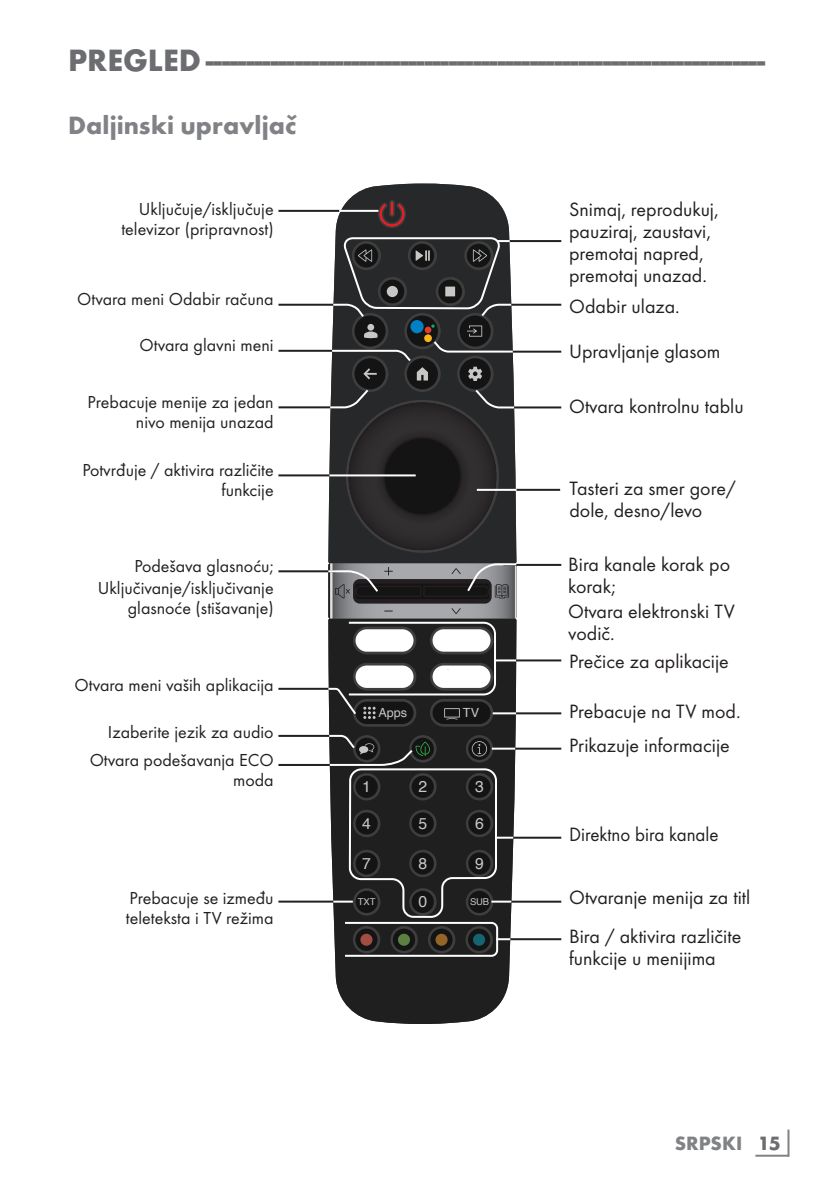
<style>
.page{position:relative;width:840px;height:1191px;background:#fff}
.page>*{position:absolute;margin:0;border:0;box-sizing:border-box;transform-origin:0 0}
.t1{font:700 32px "Futura TOT";color:#6c6d70}
.t2{font:700 26px "Futura TOT";color:#808285}
.t3{font:20px/22px "Futura TOT Boo";color:#231f20}
.t4{font:20px "Futura TOT Boo";color:#231f20;scale:.95 1}
.t5{font:700 20px "Futura TOT";color:#808285}
.t6{font:18px/20px "Futura TOT Boo";color:#231f20;text-align:right}
.t7{font:15.8px "Helvetica";color:#c7c7c6}
.t8{font:12.6px "Helvetica";letter-spacing:-.005em;color:#c7c7c6}
.t9{font:9.4px "Helvetica";letter-spacing:-.02em;color:#c7c7c6}
.s1{color:#6c6d70}
</style>
<div class="page">
<hr style="left:787px;top:1129px;width:2px;height:27px;background:#808285">
<hr style="left:755px;top:1154px;width:33px;height:2px;background:#808285">
<svg style="left:329px;top:719px;width:187px;height:305px;background:#404040"></svg>
<svg style="left:328px;top:184px;width:188px;height:378px;fill:#262829"></svg>
<hr style="left:390px;top:201px;width:3px;height:14px;background:#ee1d23">
<svg style="left:379px;top:204px;width:25px;height:22px"></svg>
<hr style="left:339px;top:210px;width:39px;height:2px;background:#fff">
<hr style="left:278px;top:210px;width:61px;height:2px;background:#231f20">
<hr style="left:278px;top:304px;width:58px;height:2px;background:#231f20">
<hr style="left:503px;top:240px;width:58px;height:2px;background:#231f20">
<hr style="left:503px;top:304px;width:58px;height:2px;background:#231f20">
<hr style="left:503px;top:351px;width:58px;height:2px;background:#231f20">
<hr style="left:503px;top:406px;width:58px;height:2px;background:#231f20">
<hr style="left:503px;top:564px;width:58px;height:2px;background:#231f20">
<hr style="left:503px;top:659px;width:58px;height:2px;background:#231f20">
<hr style="left:503px;top:712px;width:58px;height:2px;background:#231f20">
<hr style="left:503px;top:747px;width:58px;height:2px;background:#231f20">
<hr style="left:503px;top:836px;width:58px;height:2px;background:#231f20">
<hr style="left:503px;top:900px;width:58px;height:2px;background:#231f20">
<hr style="left:503px;top:938px;width:58px;height:2px;background:#231f20">
<hr style="left:278px;top:350px;width:58px;height:2px;background:#231f20">
<hr style="left:278px;top:406px;width:58px;height:2px;background:#231f20">
<hr style="left:278px;top:474px;width:58px;height:2px;background:#231f20">
<hr style="left:278px;top:570px;width:58px;height:2px;background:#231f20">
<hr style="left:278px;top:735px;width:58px;height:2px;background:#231f20">
<hr style="left:278px;top:688px;width:58px;height:2px;background:#231f20">
<hr style="left:278px;top:764px;width:58px;height:2px;background:#231f20">
<hr style="left:278px;top:900px;width:58px;height:2px;background:#231f20">
<svg style="left:328px;top:387px;width:188px;height:163px;background:#2a2a2b"></svg>
<hr style="left:329px;top:474px;width:86px;height:2px;background:#fff">
<hr style="left:491px;top:747px;width:24px;height:2px;background:#fff">
<svg style="left:327px;top:734px;width:186px;height:223px;background:#333433"></svg>
<svg style="left:326px;top:562px;width:192px;height:157px"></svg>
<svg style="left:330px;top:236px;width:184px;height:145px;background:#3b3c3d"></svg>
<hr style="left:515px;top:489px;width:45px;height:2px;background:#231f20">
<hr style="left:476px;top:489px;width:40px;height:2px;background:#fff">
<h1 class="t1" style="left:68px;top:40px;width:698px">PREGLED----------------------------------------------------------------------</h1>
<h2 class="t2" style="left:68px;top:109px;width:229px">Daljinski upravljač</h2>
<p class="t6" style="left:121px;top:199px;width:154px">Uključuje/isključuje televizor (pripravnost)</p>
<p class="t6" style="left:77px;top:288px;width:198px">Otvara meni Odabir računa</p>
<p class="t6" style="left:139px;top:335px;width:135px">Otvara glavni meni</p>
<p class="t6" style="left:88px;top:392px;width:187px">Prebacuje menije za jedan nivo menija unazad</p>
<p class="t6" style="left:82px;top:460px;width:193px">Potvrđuje / aktivira različite funkcije</p>
<p class="t6" style="left:98px;top:554px;width:177px;line-height:22.8px">Podešava glasnoću;<br>Uključivanje/isključivanje</p>
<p class="t6" style="left:128px;top:598px;width:147px">glasnoće (stišavanje)</p>
<p class="t6" style="left:74px;top:674px;width:200px">Otvara meni vaših aplikacija</p>
<p class="t6" style="left:108px;top:722px;width:167px">Izaberite jezik za audio</p>
<p class="t6" style="left:90px;top:750px;width:185px">Otvara podešavanja ECO moda</p>
<p class="t6" style="left:126px;top:887px;width:149px;text-align:left">Prebacuje se između teleteksta i TV režima</p>
<p class="t8" style="left:378px;top:703px;width:30px">Apps</p>
<p class="t8" style="left:462px;top:703px;width:18px">TV</p>
<p class="t7" style="left:362px;top:774px;width:10px">1</p>
<p class="t7" style="left:418px;top:774px;width:10px">2</p>
<p class="t7" style="left:475px;top:774px;width:10px">3</p>
<p class="t7" style="left:362px;top:811px;width:10px">4</p>
<p class="t7" style="left:418px;top:811px;width:10px">5</p>
<p class="t7" style="left:475px;top:811px;width:10px">6</p>
<p class="t7" style="left:362px;top:851px;width:10px">7</p>
<p class="t7" style="left:418px;top:851px;width:10px">8</p>
<p class="t7" style="left:475px;top:851px;width:10px">9</p>
<p class="t9" style="left:357px;top:894px;width:19px">TXT</p>
<p class="t7" style="left:418px;top:889px;width:10px">0</p>
<p class="t9" style="left:470px;top:894px;width:20px">SUB</p>
<p class="t3" style="left:569px;top:198px;width:151px">Snimaj, reprodukuj, pauziraj, zaustavi, premotaj napred, premotaj unazad.</p>
<p class="t3" style="left:569px;top:295px;width:112px">Odabir ulaza.</p>
<p class="t3" style="left:569px;top:340px;width:153px">Upravljanje glasom</p>
<p class="t3" style="left:569px;top:395px;width:176px">Otvara kontrolnu tablu</p>
<p class="t3" style="left:569px;top:477px;width:168px">Tasteri za smer gore/ dole, desno/levo</p>
<p class="t3" style="left:568px;top:553px;width:163px">Bira kanale korak po korak;</p>
<p class="t3" style="left:568px;top:600px;width:168px">Otvara elektronski TV vodič.</p>
<p class="t3" style="left:569px;top:650px;width:161px">Prečice za aplikacije</p>
<p class="t3" style="left:569px;top:700px;width:173px">Prebacuje na TV mod.</p>
<p class="t3" style="left:569px;top:734px;width:162px">Prikazuje informacije</p>
<p class="t4" style="left:568px;top:822px;width:159px">Direktno bira kanale</p>
<p class="t3" style="left:569px;top:886px;width:183px">Otvaranje menija za titl</p>
<p class="t3" style="left:569px;top:924px;width:174px">Bira / aktivira različite funkcije u menijima</p>
<p class="t5" style="left:674px;top:1131px;width:107px">SRPSKI <span class="s1">15</span></p>
</div>
